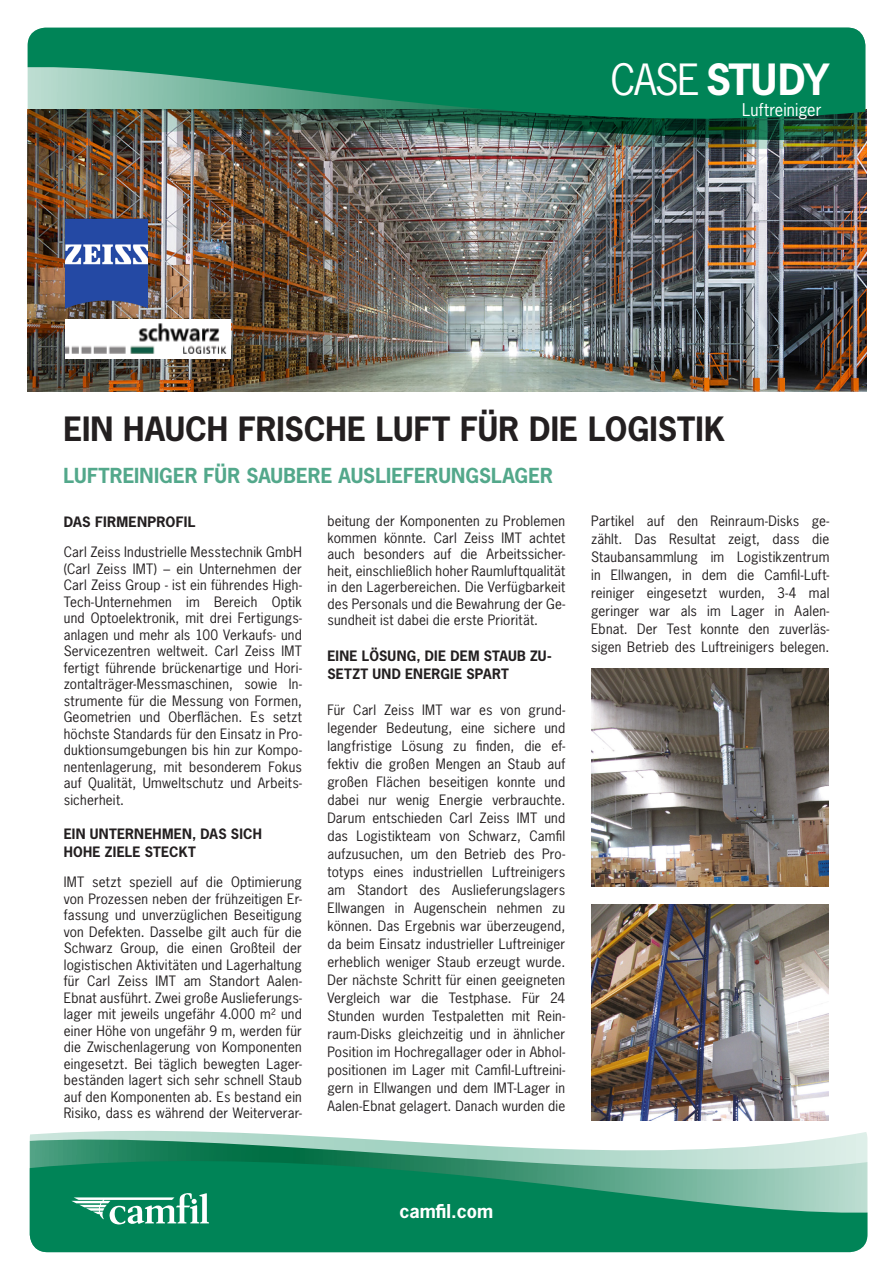
<style>
.page{position:relative;width:893px;height:1263px;background:#fff}
.page>*{position:absolute;margin:0;border:0;box-sizing:border-box;transform-origin:0 0}
.t1{font:700 40.5px "News Gothic Std";letter-spacing:-.045em;color:#fff}
.t2{font:700 31.5px "News Gothic Std";color:#231f20}
.t3{font:700 19.5px "News Gothic Std";color:#53a88b}
.t4{font:700 18px "News Gothic Std";color:#fff}
.t5{font:16.5px "News Gothic Std";letter-spacing:.005em;color:#fff}
.t6{font:13.5px/16.5px "News Gothic Std";letter-spacing:.015em;color:#231f20;text-align:justify}
.t7{font:700 13.5px/18px "News Gothic Std";letter-spacing:.015em;color:#231f20}
.s1{font-weight:400}
</style>
<div class="page">
<img style="left:28px;top:109px;width:838px;height:282px">
<img style="left:591px;top:669px;width:237px;height:217px">
<img style="left:592px;top:904px;width:236px;height:216px">
<img style="left:65px;top:320px;width:165px;height:38px">
<img style="left:66px;top:217px;width:82px;height:95px">
<img style="left:28px;top:148px;width:837px;height:11px">
<img style="left:28px;top:28px;width:837px;height:120px">
<svg style="left:30px;top:1132px;width:837px;height:120px;background:#3e9f7e"></svg>
<svg style="left:71px;top:1193px;width:138px;height:31px"></svg>
<h1 class="t1" style="left:610px;top:53px;width:221px"><span class="s1">CASE</span> STUDY</h1>
<p class="t5" style="left:742px;top:99px;width:81px">Luftreiniger</p>
<p class="t2" style="left:63px;top:408px;width:663px">EIN HAUCH FRISCHE LUFT FÜR DIE LOGISTIK</p>
<p class="t3" style="left:63px;top:463px;width:491px">LUFTREINIGER FÜR SAUBERE AUSLIEFERUNGSLAGER</p>
<p class="t7" style="left:64px;top:513px;width:133px">DAS FIRMENPROFIL</p>
<p class="t6" style="left:64px;top:544px;width:240px">Carl Zeiss Industrielle Messtechnik GmbH (Carl Zeiss IMT) – ein Unternehmen der Carl Zeiss Group - ist ein führendes High-Tech-Unternehmen im Bereich Optik und Optoelektronik, mit drei Fertigungs&shy;anlagen und mehr als 100 Verkaufs- und Servicezentren weltweit. Carl Zeiss IMT fertigt führende brückenartige und Hori&shy;zontalträger-Messmaschinen, sowie In&shy;strumente für die Messung von Formen, Geometrien und Oberflächen. Es setzt höchste Standards für den Einsatz in Pro&shy;duktionsumgebungen bis hin zur Kompo&shy;nentenlagerung, mit besonderem Fokus auf Qualität, Umweltschutz und Arbeits&shy;sicherheit.</p>
<p class="t7" style="left:64px;top:825px;width:200px">EIN UNTERNEHMEN, DAS SICH<br>HOHE ZIELE STECKT</p>
<p class="t6" style="left:64px;top:874px;width:240px">IMT setzt speziell auf die Optimierung von Prozessen neben der frühzeitigen Er&shy;fassung und unverzüglichen Beseitigung von Defekten. Dasselbe gilt auch für die Schwarz Group, die einen Großteil der logistischen Aktivitäten und Lagerhaltung für Carl Zeiss IMT am Standort Aalen-Ebnat ausführt. Zwei große Auslieferungs&shy;lager mit jeweils ungefähr 4.000 m² und einer Höhe von ungefähr 9 m, werden für die Zwischenlagerung von Komponenten eingesetzt. Bei täglich bewegten Lager&shy;beständen lagert sich sehr schnell Staub auf den Komponenten ab. Es bestand ein Risiko, dass es während der Weiterverar-</p>
<p class="t6" style="left:591px;top:512px;width:240px;line-height:18px">Partikel auf den Reinraum-Disks ge&shy;zählt. Das Resultat zeigt, dass die Staubansammlung im Logistikzentrum in Ellwangen, in dem die Camfil-Luft&shy;reiniger eingesetzt wurden, 3-4 mal geringer war als im Lager in Aalen-Ebnat. Der Test konnte den zuverläs&shy;sigen Betrieb des Luftreinigers belegen.</p>
<p class="t6" style="left:327px;top:513px;width:239px">beitung der Komponenten zu Problemen kommen könnte. Carl Zeiss IMT achtet auch besonders auf die Arbeitssicher&shy;heit, einschließlich hoher Raumluftqualität in den Lagerbereichen. Die Verfügbarkeit des Personals und die Bewahrung der Ge&shy;sundheit ist dabei die erste Priorität.</p>
<p class="t7" style="left:327px;top:647px;width:226px">EINE LÖSUNG, DIE DEM STAUB ZU-<br>SETZT UND ENERGIE SPART</p>
<p class="t6" style="left:327px;top:701px;width:239px;line-height:18px">Für Carl Zeiss IMT war es von grund&shy;legender Bedeutung, eine sichere und langfristige Lösung zu finden, die ef&shy;fektiv die großen Mengen an Staub auf großen Flächen beseitigen konnte und dabei nur wenig Energie verbrauchte.<br>Darum entschieden Carl Zeiss IMT und das Logistikteam von Schwarz, Camfil aufzusuchen, um den Betrieb des Pro&shy;totyps eines industriellen Luftreinigers am Standort des Auslieferungslagers Ellwangen in Augenschein nehmen zu können. Das Ergebnis war überzeugend, da beim Einsatz industrieller Luftreiniger erheblich weniger Staub erzeugt wurde.<br>Der nächste Schritt für einen geeigneten Vergleich war die Testphase. Für 24<br>Stunden wurden Testpaletten mit Rein&shy;raum-Disks gleichzeitig und in ähnlicher Position im Hochregallager oder in Abhol&shy;positionen im Lager mit Camfil-Luftreini&shy;gern in Ellwangen und dem IMT-Lager in Aalen-Ebnat gelagert. Danach wurden die</p>
<p class="t4" style="left:399px;top:1199px;width:95px">camfil.com</p>
</div>
